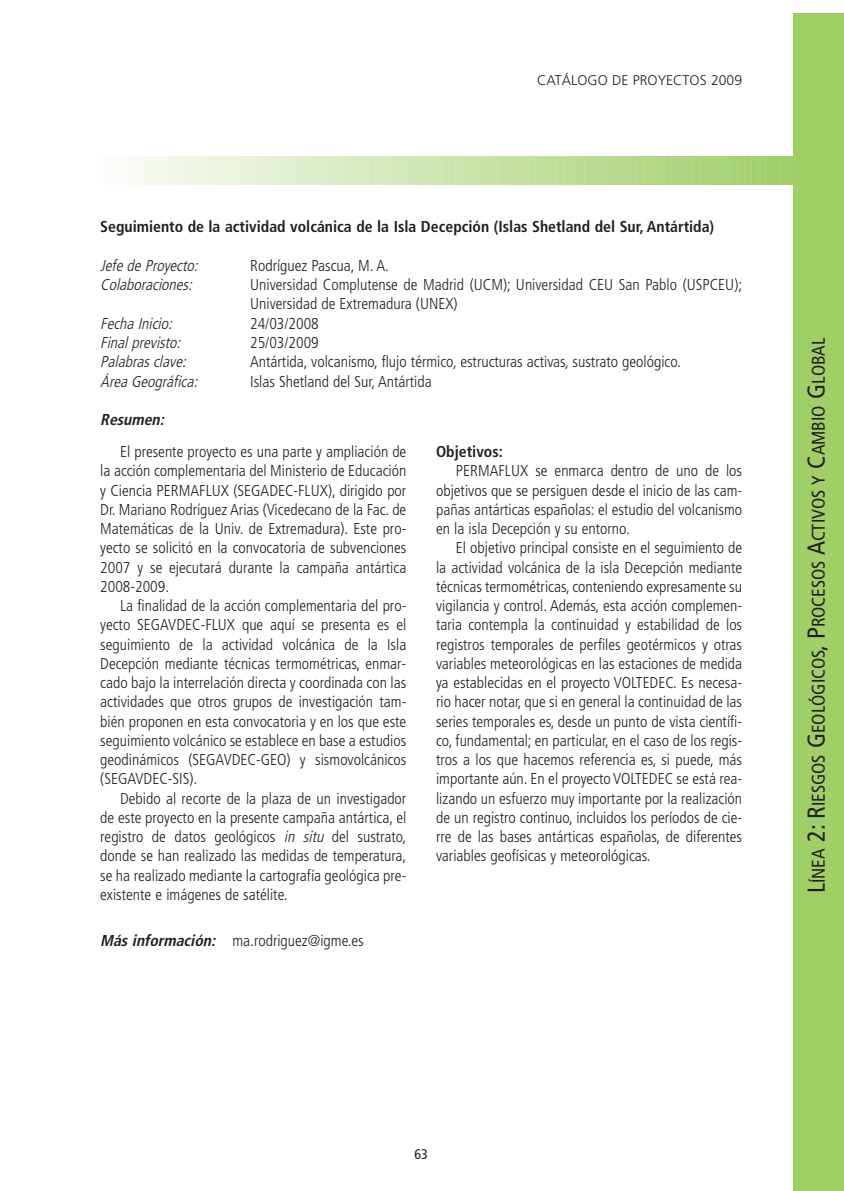
<style>
.page{position:relative;width:844px;height:1191px;background:#fff}
.page>*{position:absolute;margin:0;border:0;box-sizing:border-box;transform-origin:0 0}
.t1{font:condensed 18.38px "Frutiger";color:#231f20}
.t2{font:300 condensed 15.75px/19.2px "Frutiger";color:#231f20;text-align:justify}
.t3{font:700 condensed 15.75px "Frutiger";color:#231f20}
.t4{font:italic 300 condensed 15.75px "Frutiger";color:#231f20}
.t5{font:italic 700 condensed 15.75px "Frutiger";color:#231f20}
.t6{font:300 14px "Frutiger";color:#231f20}
.t7{font:condensed 14px "Frutiger";color:#231f20}
.s1{font-style:italic}
.s2{font-weight:700;font-style:italic}
.s3{font-size:24.5px}
</style>
<div class="page">
<svg style="left:132px;top:157px;width:661px;height:27px;background:#cce3ae"></svg>
<div style="left:793px;top:14px;width:50px;height:1177px;background:#a0ce67"></div>
<p class="t6" style="left:537px;top:75px;width:206px">CATÁLOGO DE PROYECTOS 2009</p>
<p class="t3" style="left:100px;top:221px;width:615px">Seguimiento de la actividad volcánica de la Isla Decepción (Islas Shetland del Sur, Antártida)</p>
<p class="t4" style="left:100px;top:259px;width:102px">Jefe de Proyecto:</p>
<p class="t2" style="left:250px;top:257px;width:140px">Rodríguez Pascua, M. A.</p>
<p class="t4" style="left:100px;top:278px;width:96px">Colaboraciones:</p>
<p class="t2" style="left:250px;top:276px;width:493px">Universidad Complutense de Madrid (UCM); Universidad CEU San Pablo (USPCEU);<br>Universidad de Extremadura (UNEX)</p>
<p class="t4" style="left:100px;top:317px;width:76px">Fecha Inicio:</p>
<p class="t2" style="left:250px;top:315px;width:70px">24/03/2008</p>
<p class="t4" style="left:100px;top:336px;width:85px">Finalprevisto:</p>
<p class="t2" style="left:250px;top:334px;width:70px">25/03/2009</p>
<p class="t4" style="left:100px;top:355px;width:90px">Palabrasclave:</p>
<p class="t2" style="left:250px;top:353px;width:432px">Antártida, volcanismo, flujo térmico, estructuras activas, sustrato geológico.</p>
<p class="t4" style="left:100px;top:375px;width:102px">Área Geográfica:</p>
<p class="t2" style="left:250px;top:373px;width:183px">Islas Shetland del Sur, Antártida</p>
<p class="t5" style="left:100px;top:413px;width:68px">Resumen:</p>
<p class="t2" style="left:100px;top:443px;width:307px;text-indent:20px">El presente proyecto es una parte y ampliación de la acción complementaria del Ministerio de Educación y Ciencia PERMAFLUX (SEGADEC-FLUX), dirigido por Dr. Mariano Rodríguez Arias (Vicedecano de la Fac. de Matemáticas de la Univ. de Extremadura). Este pro&shy;yecto se solicitó en la convocatoria de subvenciones 2007 y se ejecutará durante la campaña antártica 2008-2009.</p>
<p class="t2" style="left:100px;top:597px;width:307px;text-indent:20px">La finalidad de la acción complementaria del pro&shy;yecto SEGAVDEC-FLUX que aquí se presenta es el seguimiento de la actividad volcánica de la Isla Decepción mediante técnicas termométricas, enmar&shy;cado bajo la interrelación directa y coordinada con las actividades que otros grupos de investigación tam&shy;bién proponen en esta convocatoria y en los que este seguimiento volcánico se establece en base a estudios geodinámicos (SEGAVDEC-GEO) y sismovolcánicos (SEGAVDEC-SIS).</p>
<p class="t2" style="left:100px;top:789px;width:307px;text-indent:20px">Debido al recorte de la plaza de un investigador de este proyecto en la presente campaña antártica, el registro de datos geológicos <span class="s1">in situ</span> del sustrato, donde se han realizado las medidas de temperatura, se ha realizado mediante la cartografía geológica pre&shy;existente e imágenes de satélite.</p>
<p class="t2" style="left:100px;top:931px;width:265px"><span class="s2">Más información:</span> ma.rodriguez@igme.es</p>
<p class="t3" style="left:436px;top:445px;width:68px">Objetivos:</p>
<p class="t2" style="left:436px;top:462px;width:307px;text-indent:20px">PERMAFLUX se enmarca dentro de uno de los objetivos que se persiguen desde el inicio de las cam&shy;pañas antárticas españolas: el estudio del volcanismo en la isla Decepción y su entorno.</p>
<p class="t2" style="left:436px;top:539px;width:307px;text-indent:20px">El objetivo principal consiste en el seguimiento de la actividad volcánica de la isla Decepción mediante técnicas termométricas, conteniendo expresamente su vigilancia y control. Además, esta acción complemen&shy;taria contempla la continuidad y estabilidad de los registros temporales de perfiles geotérmicos y otras variables meteorológicas en las estaciones de medida ya establecidas en el proyecto VOLTEDEC. Es necesa&shy;rio hacer notar, que si en general la continuidad de las series temporales es, desde un punto de vista científi&shy;co, fundamental; en particular, en el caso de los regis&shy;tros a los que hacemos referencia es, si puede, más importante aún. En el proyecto VOLTEDEC se está rea&shy;lizando un esfuerzo muy importante por la realización de un registro continuo, incluidos los períodos de cie&shy;rre de las bases antárticas españolas, de diferentes variables geofísicas y meteorológicas.</p>
<p class="t1" style="left:810px;top:893px;width:557px;rotate:-90deg"><span class="s3">L</span>ÍNEA <span class="s3">2: R</span>IESGOS <span class="s3">G</span>EOLÓGICOS<span class="s3">, P</span>ROCESOS <span class="s3">A</span>CTIVOS Y <span class="s3">C</span>AMBIO <span class="s3">G</span>LOBAL</p>
<p class="t7" style="left:414px;top:1148px;width:15px">63</p>
</div>
